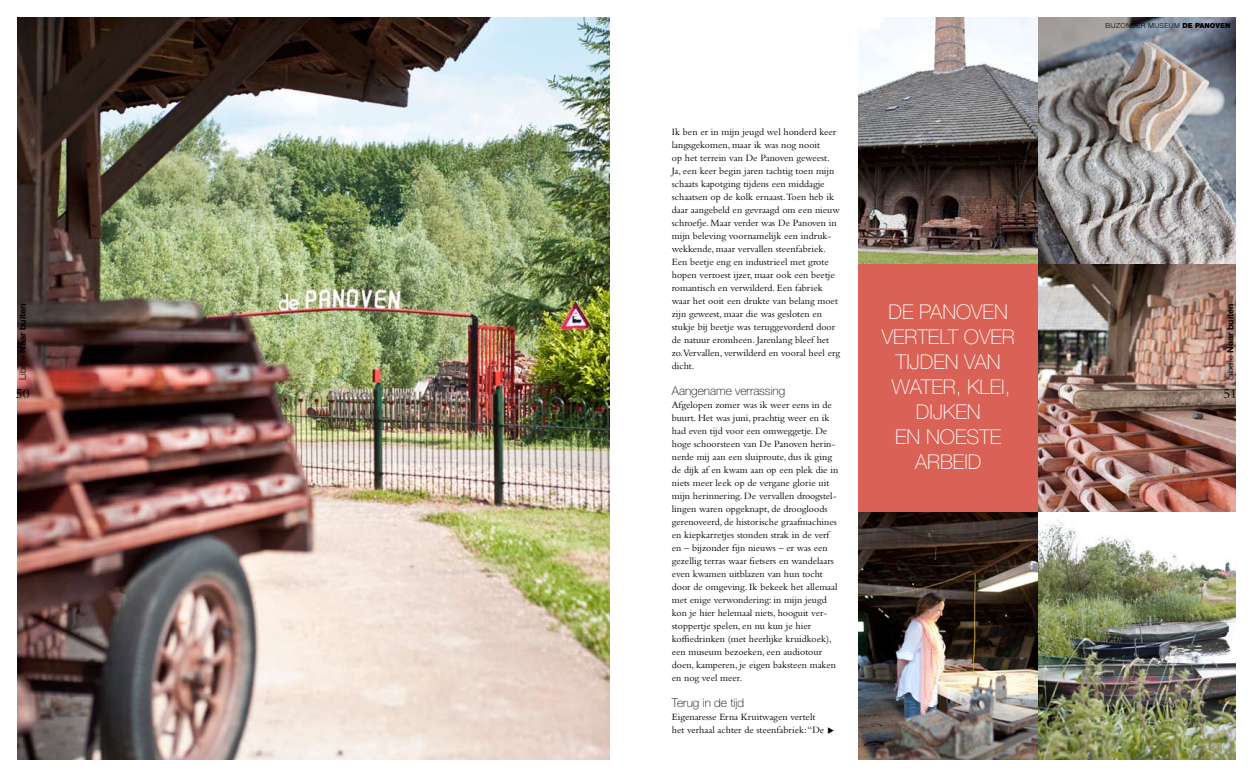
<style>
.page{position:relative;width:1253px;height:777px;background:#fff}
.page>*{position:absolute;margin:0;border:0;box-sizing:border-box;transform-origin:0 0}
.t1{font:100 20.4px/25px "Helvetica Neue LT Std";color:#fff;text-align:center}
.t2{font:14px "Bembo Std";color:#000}
.t3{font:100 12px "Helvetica Neue LT Std";letter-spacing:-.005em;color:#000}
.t4{font:10px/13px "Bembo Std";color:#000}
.t5{font:700 9px "Helvetica Neue LT Std";color:#000}
.t6{font:300 7px "Helvetica Neue LT Std";letter-spacing:.05em;color:#000}
.t7{font:900 7px "Helvetica Neue LT Std";color:#000}
.s1{font-weight:300}
.s2{font-weight:900}
</style>
<div class="page">
<img style="left:17px;top:17px;width:592px;height:743px">
<img style="left:858px;top:17px;width:378px;height:248px">
<div style="left:858px;top:265px;width:180px;height:247px;background:#da6155"></div>
<img style="left:1038px;top:265px;width:198px;height:247px">
<img style="left:858px;top:512px;width:378px;height:248px">
<p class="t5" style="left:17px;top:380px;width:78px;rotate:-90deg"><span class="s1">Libelle</span> Naar buiten</p>
<h2 class="t2" style="left:16px;top:385px;width:15px">50</h2>
<p class="t4" style="left:672px;top:125px;width:170px">Ik ben er in mijn jeugd wel honderd keer langsgekomen, maar ik was nog nooit<br>op het terrein van De Panoven geweest.<br>Ja, een keer begin jaren tachtig toen mijn schaats kapotging tijdens een middagje schaatsen op de kolk ernaast.Toen heb ik daar aangebeld en gevraagd om een nieuw schroefje. Maar verder was De Panoven in mijn beleving voornamelijk een indruk&shy;wekkende, maar vervallen steenfabriek.<br>Een beetje eng en industrieel met grote hopen verroest ijzer, maar ook een beetje romantisch en verwilderd. Een fabriek waar het ooit een drukte van belang moet zijn geweest, maar die was gesloten en stukje bij beetje was teruggevorderd door de natuur eromheen. Jarenlang bleef het zo.Vervallen, verwilderd en vooral heel erg dicht.</p>
<p class="t3" style="left:672px;top:384px;width:115px">AANGENAME VERRASSING</p>
<p class="t4" style="left:672px;top:398px;width:168px">Afgelopen zomer was ik weer eens in de buurt. Het was juni, prachtig weer en ik had even tijd voor een omweggetje. De hoge schoorsteen van De Panoven herin&shy;nerde mij aan een sluiproute, dus ik ging de dijk af en kwam aan op een plek die in niets meer leek op de vergane glorie uit mijn herinnering. De vervallen droogstel&shy;lingen waren opgeknapt, de droogloods gerenoveerd, de historische graafmachines en kiepkarretjes stonden strak in de verf en – bijzonder fijn nieuws – er was een gezellig terras waar fietsers en wandelaars even kwamen uitblazen van hun tocht door de omgeving. Ik bekeek het allemaal met enige verwondering: in mijn jeugd kon je hier helemaal niets, hooguit ver&shy;stoppertje spelen, en nu kun je hier koffiedrinken (met heerlijke kruidkoek), een museum bezoeken, een audiotour doen, kamperen, je eigen baksteen maken en nog veel meer.</p>
<p class="t3" style="left:672px;top:696px;width:74px">TERUG IN DE TIJD</p>
<p class="t4" style="left:672px;top:710px;width:154px">Eigenaresse Erna Kruitwagen vertelt het verhaal achter de steenfabriek: “De</p>
<h1 class="t1" style="left:882px;top:299px;width:134px">DE PANOVEN<br>VERTELT OVER<br>TIJDEN VAN<br>WATER, KLEI,<br>DIJKEN<br>EN NOESTE<br>ARBEID</h1>
<p class="t6" style="left:1105px;top:21px;width:101px">BIJZONDER MUSEUM <span class="s2">DE PANO</span></p>
<p class="t7" style="left:1215px;top:21px;width:11px">VEN</p>
<p class="t5" style="left:1225px;top:380px;width:78px;rotate:-90deg"><span class="s1">Libelle</span> Naar buiten</p>
<h2 class="t2" style="left:1223px;top:385px;width:15px">51</h2>
</div>
